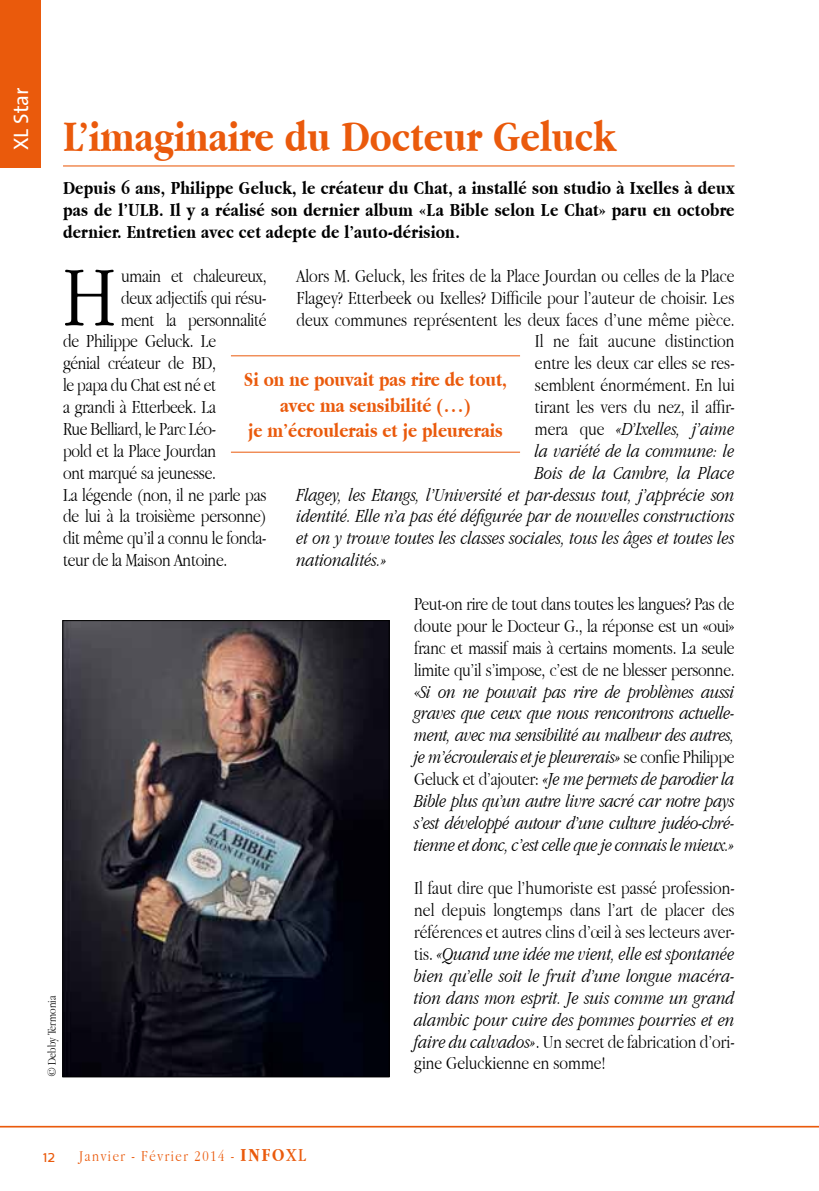
<style>
.page{position:relative;width:819px;height:1191px;background:#fff}
.page>*{position:absolute;margin:0;border:0;box-sizing:border-box;transform-origin:0 0}
.t1{font:300 88.73px "Apple Garamond";color:#000}
.t2{font:700 45.5px "Apple Garamond";color:#ea5a0c}
.t3{font:700 21px/25.2px "Apple Garamond";color:#ea5a0c;text-align:center}
.t4{font:21px "The Sans";color:#fff}
.t5{font:300 19.25px/21.9px "Apple Garamond";color:#000;text-align:justify}
.t6{font:italic 300 19.25px/21.9px "Apple Garamond";color:#000;text-align:justify}
.t7{font:700 19.25px/21.9px "Apple Garamond";letter-spacing:.01em;color:#000;text-align:justify}
.t8{font:300 15.75px "Apple Garamond";letter-spacing:.1em;color:#ea5a0c}
.t9{font:15.75px "Perspective Sans";color:#ea5a0c}
.t10{font:300 12.25px "Apple Garamond";color:#000}
.s1{font-style:normal}
.s2{font-style:italic}
.s3{font-weight:700;font-size:19.25px}
.s4{font-weight:400;font-size:19.25px}
</style>
<div class="page">
<svg style="left:0;top:1125px;width:819px;height:3px;background:#f3a377"></svg>
<hr style="left:63px;top:165px;width:671px;height:1px;background:#ea5a0c">
<div style="left:0;top:0;width:40px;height:167px;background:#ea5a0c"></div>
<hr style="left:231px;top:355px;width:289px;height:1px;background:#ea5a0c">
<hr style="left:231px;top:452px;width:289px;height:1px;background:#ea5a0c">
<img style="left:64px;top:622px;width:323px;height:453px">
<div style="left:62px;top:620px;width:327px;height:457px;border:1px solid #000"></div>
<p class="t4" style="left:4px;top:150px;width:64px;rotate:-90deg">XL Star</p>
<h2 class="t2" style="left:63px;top:110px;width:554px">L’imaginaire du Docteur Geluck</h2>
<p class="t7" style="left:63px;top:177px;width:673px">Depuis 6 ans, Philippe Geluck, le créateur du Chat, a installé son studio à Ixelles à deux pas de l’ULB. Il y a réalisé son dernier album «La Bible selon Le Chat» paru en octobre dernier. Entretien avec cet adepte de l’auto-dérision.</p>
<p class="t5" style="left:296px;top:264px;width:439px">Alors M. Geluck, les frites de la Place Jourdan ou celles de la Place</p>
<p class="t5" style="left:296px;top:286px;width:439px">Flagey? Etterbeek ou Ixelles? Difficile pour l’auteur de choisir. Les</p>
<p class="t5" style="left:296px;top:308px;width:439px">deux communes représentent les deux faces d’une même pièce.</p>
<p class="t5" style="left:535px;top:330px;width:201px">Il ne fait aucune distinction</p>
<p class="t5" style="left:535px;top:352px;width:201px">entre les deux car elles se res-</p>
<p class="t5" style="left:535px;top:374px;width:201px">semblent énormément. En lui</p>
<p class="t5" style="left:535px;top:396px;width:201px">tirant les vers du nez, il affir-</p>
<p class="t6" style="left:535px;top:417px;width:201px"><span class="s1">mera que</span> «D’Ixelles, j’aime</p>
<p class="t6" style="left:535px;top:439px;width:201px">la variété de la commune: le</p>
<p class="t6" style="left:535px;top:461px;width:201px">Bois de la Cambre, la Place</p>
<p class="t6" style="left:296px;top:483px;width:439px">Flagey, les Etangs, l’Université et par-dessus tout, j’apprécie son</p>
<p class="t6" style="left:296px;top:505px;width:439px">identité. Elle n’a pas été défigurée par de nouvelles constructions</p>
<p class="t6" style="left:296px;top:527px;width:439px">et on y trouve toutes les classes sociales, tous les âges et toutes les</p>
<p class="t6" style="left:296px;top:549px;width:92px">nationalités.»</p>
<p class="t6" style="left:414px;top:592px;width:322px"><span class="s1">Peut-on rire de tout dans toutes les langues? Pas de doute pour le Docteur G., la réponse est un «oui» franc et massif mais à certains moments. La seule limite qu’il s’impose, c’est de ne blesser personne. «</span>Si on ne pouvait pas rire de problèmes aussi graves que ceux que nous rencontrons actuelle&shy;ment, avec ma sensibilité au malheur des autres, je m’écroulerais et je pleurerais» <span class="s1">se confie Philippe Geluck et d’ajouter:</span> «Je me permets de parodier la Bible plus qu’un autre livre sacré car notre pays s’est développé autour d’une culture judéo-chré&shy;tienne et donc, c’est celle que je connais le mieux.»</p>
<p class="t5" style="left:414px;top:877px;width:322px">Il faut dire que l’humoriste est passé profession&shy;nel depuis longtemps dans l’art de placer des références et autres clins d’œil à ses lecteurs aver&shy;tis. <span class="s2">«Quand une idée me vient, elle est spontanée bien qu’elle soit le fruit d’une longue macéra&shy;tion dans mon esprit. Je suis comme un grand alambic pour cuire des pommes pourries et en faire du calvados»</span>. Un secret de fabrication d’ori&shy;gine Geluckienne en somme!</p>
<h1 class="t1" style="left:63px;top:245px;width:54px">H</h1>
<p class="t5" style="left:121px;top:264px;width:147px">umain et chaleureux,</p>
<p class="t5" style="left:121px;top:286px;width:147px">deux adjectifs qui résu-</p>
<p class="t5" style="left:121px;top:308px;width:147px">ment la personnalité</p>
<p class="t5" style="left:63px;top:330px;width:154px">de Philippe Geluck. Le</p>
<p class="t5" style="left:63px;top:352px;width:154px">génial créateur de BD,</p>
<p class="t5" style="left:63px;top:374px;width:154px">le papa du Chat est né et</p>
<p class="t5" style="left:63px;top:396px;width:154px">a grandi à Etterbeek. La</p>
<p class="t5" style="left:63px;top:417px;width:154px">Rue Belliard, le Parc Léo-</p>
<p class="t5" style="left:63px;top:439px;width:154px">pold et la Place Jourdan</p>
<p class="t5" style="left:63px;top:461px;width:154px">ont marqué sa jeunesse.</p>
<p class="t5" style="left:63px;top:483px;width:205px">La légende (non, il ne parle pas</p>
<p class="t5" style="left:63px;top:505px;width:205px">de lui à la troisième personne)</p>
<p class="t5" style="left:63px;top:527px;width:205px">dit même qu’il a connu le fonda-</p>
<p class="t5" style="left:63px;top:549px;width:166px">teur de la Maison Antoine.</p>
<p class="t3" style="left:244px;top:367px;width:265px">Si on ne pouvait pas rire de tout, avec ma sensibilité (…)<br>je m’écroulerais et je pleurerais</p>
<p class="t10" style="left:45px;top:1077px;width:83px;rotate:-90deg">© Debby Termonia</p>
<p class="t9" style="left:43px;top:1147px;width:14px">12</p>
<p class="t8" style="left:79px;top:1146px;width:228px">Janvier - Février 2014 - <span class="s3">INFO</span><span class="s4">XL</span></p>
</div>
